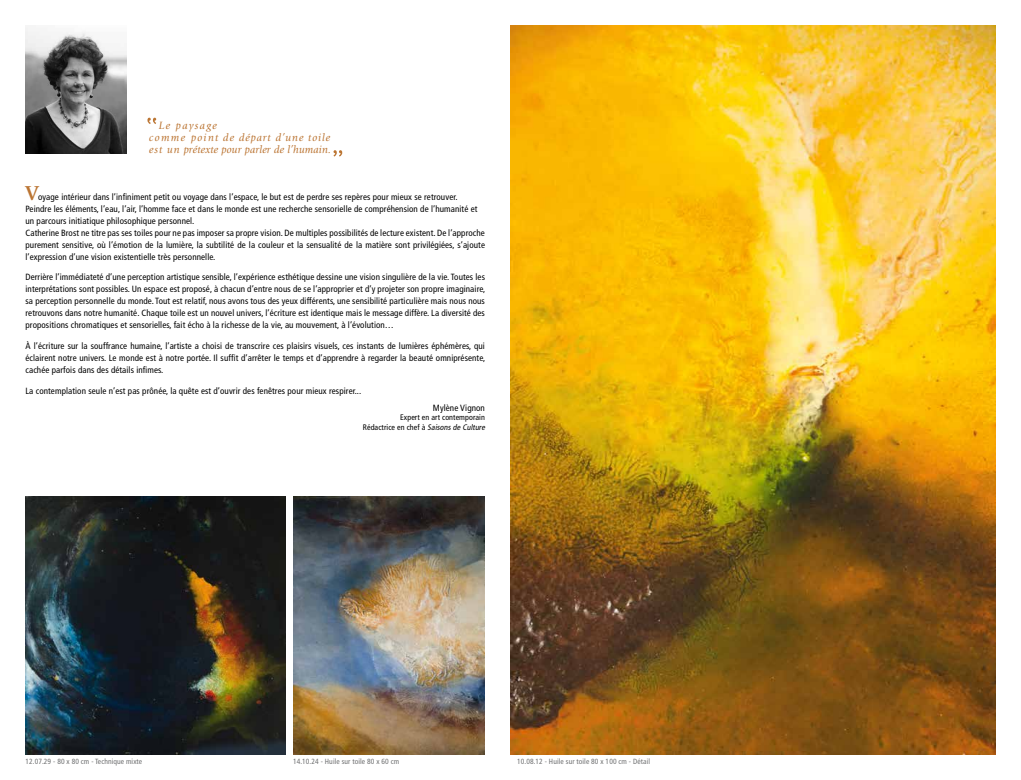
<style>
.page{position:relative;width:1021px;height:780px;background:#fff}
.page>*{position:absolute;margin:0;border:0;box-sizing:border-box;transform-origin:0 0}
.t1{font:700 21px "Giovanni";color:#bb7533}
.t2{font:italic 11px/12px "Giovanni";letter-spacing:.08em;color:#bb7533}
.t3{font:condensed 9px/12px "Frutiger";letter-spacing:.01em;color:#000;text-align:justify}
.t4{font:condensed 8px/9.6px "Frutiger";letter-spacing:.01em;color:#000;text-align:right}
.t5{font:condensed 7.5px "Frutiger";letter-spacing:.01em;color:#707172}
.s1{font-style:italic}
</style>
<div class="page">
<img style="left:26px;top:27px;width:101px;height:126px">
<img style="left:510px;top:26px;width:485px;height:728px">
<img style="left:26px;top:496px;width:259px;height:258px">
<img style="left:293px;top:496px;width:192px;height:258px">
<svg style="left:333px;top:150px;width:9px;height:6px"></svg>
<svg style="left:147px;top:118px;width:9px;height:6px"></svg>
<p class="t2" style="left:149px;top:120px;width:183px;text-indent:10px">Le paysage<br>comme point de départ d’une toile est un prétexte pour parler de l’humain.</p>
<h1 class="t1" style="left:26px;top:181px;width:15px">V</h1>
<p class="t3" style="left:26px;top:191px;width:461px;text-align:left;text-indent:13px">oyage intérieur dans l’infiniment petit ou voyage dans l’espace, le but est de perdre ses repères pour mieux se retrouver.<br>Peindre les éléments, l’eau, l’air, l’homme face et dans le monde est une recherche sensorielle de compréhension de l’humanité et un parcours initiatique philosophique personnel.<br>Catherine Brost ne titre pas ses toiles pour ne pas imposer sa propre vision. De multiples possibilités de lecture existent. De l’approche purement sensitive, où l’émotion de la lumière, la subtilité de la couleur et la sensualité de la matière sont privilégiées, s’ajoute l’expression d’une vision existentielle très personnelle.</p>
<p class="t3" style="left:26px;top:271px;width:461px">Derrière l’immédiateté d’une perception artistique sensible, l’expérience esthétique dessine une vision singulière de la vie. Toutes les interprétations sont possibles. Un espace est proposé, à chacun d’entre nous de se l’approprier et d’y projeter son propre imaginaire, sa perception personnelle du monde. Tout est relatif, nous avons tous des yeux différents, une sensibilité particulière mais nous nous retrouvons dans notre humanité. Chaque toile est un nouvel univers, l’écriture est identique mais le message diffère. La diversité des propositions chromatiques et sensorielles, fait écho à la richesse de la vie, au mouvement, à l’évolution…</p>
<p class="t3" style="left:26px;top:340px;width:461px">À l’écriture sur la souffrance humaine, l’artiste a choisi de transcrire ces plaisirs visuels, ces instants de lumières éphémères, qui éclairent notre univers. Le monde est à notre portée. Il suffit d’arrêter le temps et d’apprendre à regarder la beauté omniprésente, cachée parfois dans des détails infimes.</p>
<p class="t3" style="left:26px;top:384px;width:337px">La contemplation seule n’est pas prônée, la quête est d’ouvrir des fenêtres pour mieux respirer...</p>
<p class="t3" style="left:433px;top:401px;width:54px">Mylène Vignon</p>
<p class="t4" style="left:363px;top:413px;width:125px">Expert en art contemporain<br>Rédactrice en chef à <span class="s1">Saisons de Culture</span></p>
<p class="t5" style="left:26px;top:757px;width:118px">12.07.29 - 80 x 80 cm - Technique mixte</p>
<p class="t5" style="left:293px;top:757px;width:108px">14.10.24 - Huile sur toile 80 x 60 cm</p>
<p class="t5" style="left:517px;top:757px;width:134px">10.08.12 - Huile sur toile 80 x 100 cm - Détail</p>
</div>
